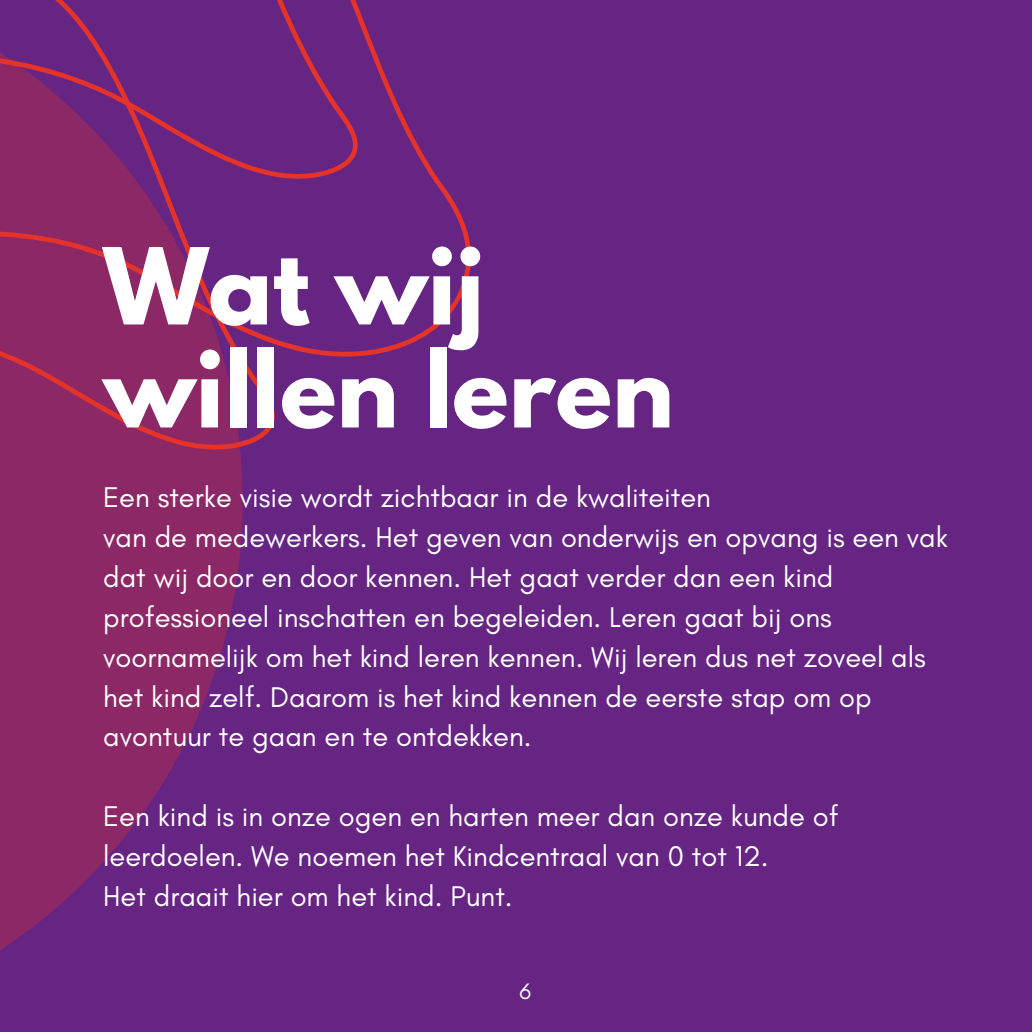
<style>
.page{position:relative;width:1032px;height:1032px;background:#662483}
.page>*{position:absolute;margin:0;border:0;box-sizing:border-box;transform-origin:0 0}
.t1{font:700 93.8px/102.9px "League Spartan";color:#fff}
.t2{font:29.05px/39.9px "Glacial Indifference";color:#fff}
.t3{font:22.75px "Glacial Indifference";color:#fff}
</style>
<div class="page">
<svg style="left:0;top:760px;width:176px;height:190px;fill:#8d2867"></svg>
<svg style="left:0;top:0;width:471px;height:760px"></svg>
<p class="t1" style="left:103px;top:247px;width:572px">Wat wij willen leren</p>
<h1 class="t2" style="left:103px;top:477px;width:609px">Een sterke visie wordt zichtbaar in de kwaliteiten</h1>
<p class="t2" style="left:103px;top:517px;width:846px">van de medewerkers. Het geven van onderwijs en opvang is een vak dat wij door en door kennen. Het gaat verder dan een kind professioneel inschatten en begeleiden. Leren gaat bij ons voornamelijk om het kind leren kennen. Wij leren dus net zoveel als het kind zelf. Daarom is het kind kennen de eerste stap om op avontuur te gaan en te ontdekken.</p>
<p class="t2" style="left:103px;top:796px;width:737px">Een kind is in onze ogen en harten meer dan onze kunde of leerdoelen. We noemen het Kindcentraal van 0 tot 12.</p>
<p class="t2" style="left:103px;top:876px;width:411px">Het draait hier om het kind. Punt.</p>
<p class="t3" style="left:519px;top:977px;width:13px">6</p>
</div>
